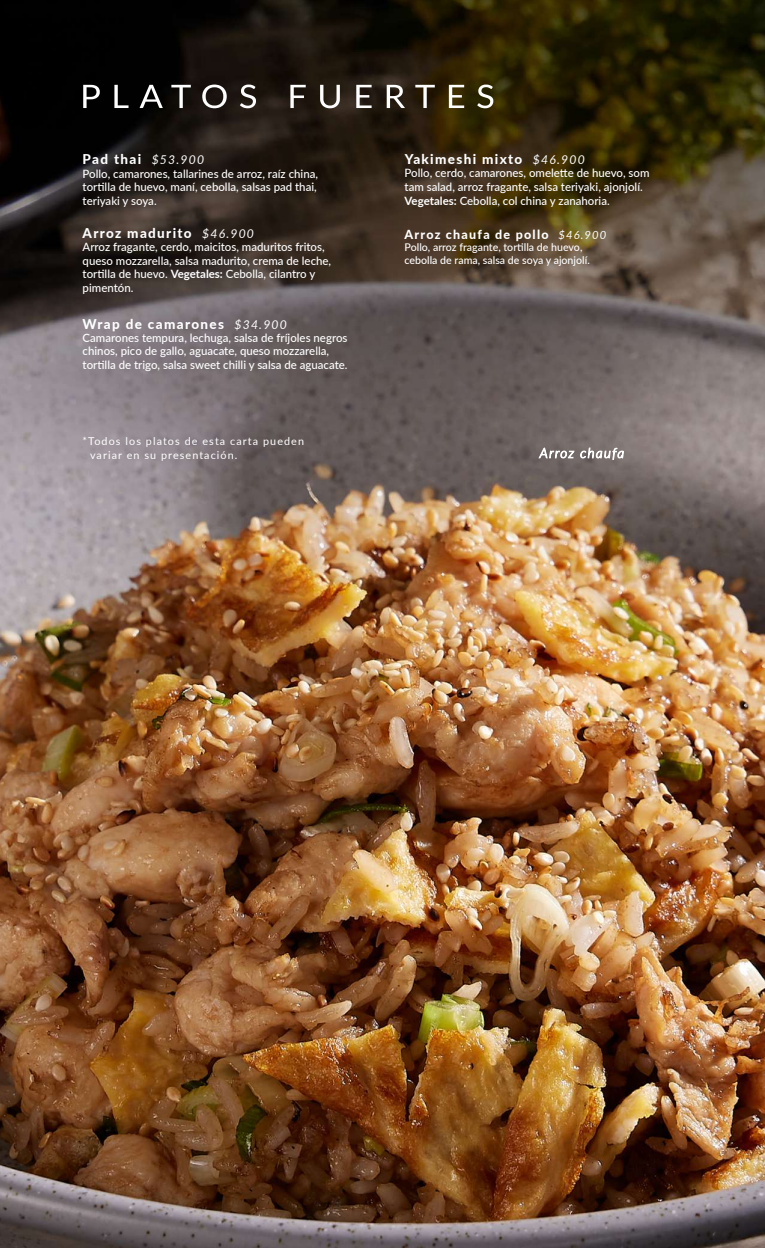
<style>
.page{position:relative;width:765px;height:1248px;background:#fff}
.page>*{position:absolute;margin:0;border:0;box-sizing:border-box;transform-origin:0 0}
.t1{font:800 13.5px "Lato";letter-spacing:.1em;color:#fff}
.t2{font:800 12.5px "Lato";letter-spacing:.1em;color:#fff}
.t3{font:500 11.5px/13.8px "Lato";color:#fff}
.t4{font:10.75px/14px "Lato";letter-spacing:.1em;color:#fff}
.t5{font:500 10.62px/12.8px "Lato";color:#fff}
.s1{font-weight:400;font-style:italic;font-size:12.12px}
.s2{font-weight:700}
.s3{font-weight:400;font-style:italic;font-size:11.25px}
</style>
<div class="page">
<img style="left:0;top:0;width:765px;height:1247px">
<svg style="left:539px;top:448px;width:35px;height:12px"></svg>
<svg style="left:580px;top:447px;width:44px;height:16px"></svg>
<svg style="left:83px;top:85px;width:17px;height:23px"></svg>
<svg style="left:114px;top:85px;width:15px;height:23px"></svg>
<svg style="left:140px;top:85px;width:23px;height:23px"></svg>
<svg style="left:171px;top:85px;width:20px;height:23px"></svg>
<svg style="left:202px;top:85px;width:25px;height:23px"></svg>
<svg style="left:240px;top:85px;width:16px;height:23px"></svg>
<svg style="left:290px;top:85px;width:16px;height:23px"></svg>
<svg style="left:320px;top:85px;width:20px;height:23px"></svg>
<svg style="left:356px;top:85px;width:16px;height:23px"></svg>
<svg style="left:387px;top:85px;width:18px;height:23px"></svg>
<svg style="left:415px;top:85px;width:20px;height:23px"></svg>
<svg style="left:449px;top:85px;width:15px;height:23px"></svg>
<svg style="left:477px;top:85px;width:16px;height:23px"></svg>
<p class="t1" style="left:83px;top:149px;width:123px">Pad thai <span class="s1">$53.900</span></p>
<p class="t3" style="left:83px;top:166px;width:237px;text-align:justify">Pollo, camarones, tallarines de arroz, raíz china, tortilla de huevo, maní, cebolla, salsas pad thai, teriyaki y soya.</p>
<p class="t1" style="left:83px;top:223px;width:173px">Arroz madurito <span class="s1">$46.900</span></p>
<p class="t3" style="left:83px;top:239px;width:250px">Arroz fragante, cerdo, maicitos, maduritos fritos, queso mozzarella, salsa madurito, crema de leche, tortilla de huevo. <span class="s2">Vegetales:</span> Cebolla, cilantro y pimentón.</p>
<p class="t1" style="left:83px;top:313px;width:206px">Wrap de camarones <span class="s1">$34.900</span></p>
<p class="t3" style="left:83px;top:330px;width:266px">Camarones tempura, lechuga, salsa de fríjoles negros chinos, pico de gallo, aguacate, queso mozzarella, tortilla de trigo, salsa sweet chilli y salsa de aguacate.</p>
<p class="t4" style="left:90px;top:434px;width:215px;text-indent:-7px">*Todos los platos de esta carta pueden variar en su presentación.</p>
<p class="t1" style="left:405px;top:149px;width:182px">Yakimeshi mixto <span class="s1">$46.900</span></p>
<p class="t3" style="left:405px;top:166px;width:247px">Pollo, cerdo, camarones, omelette de huevo, som tam salad, arroz fragante, salsa teriyaki, ajonjolí.<br><span class="s2">Vegetales:</span> Cebolla, col china y zanahoria.</p>
<p class="t2" style="left:405px;top:225px;width:203px">Arroz chaufa de pollo <span class="s3">$46.900</span></p>
<p class="t5" style="left:405px;top:240px;width:187px">Pollo, arroz fragante, tortilla de huevo, cebolla de rama, salsa de soya y ajonjolí.</p>
</div>
